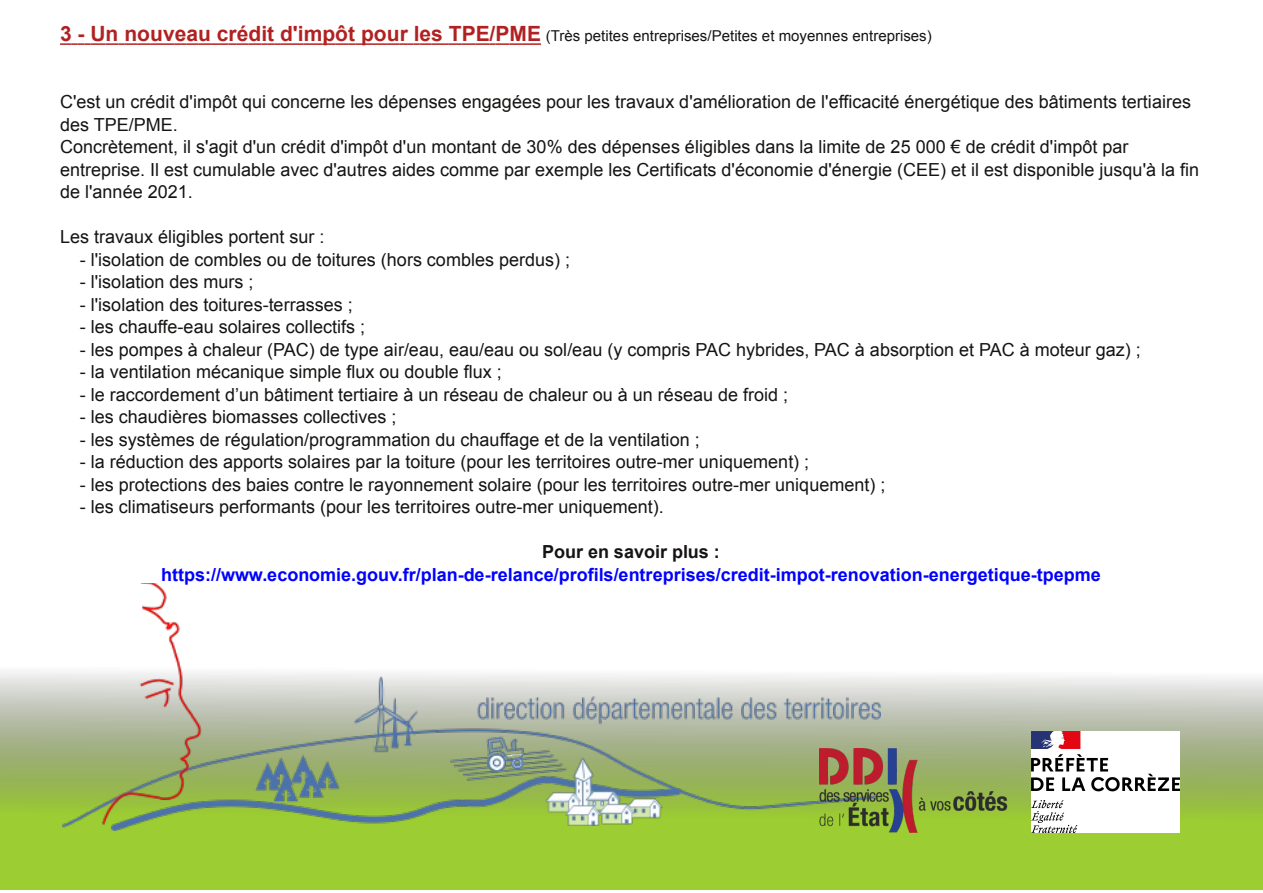
<style>
.page{position:relative;width:1263px;height:893px;background:#fff}
.page>*{position:absolute;margin:0;border:0;box-sizing:border-box;transform-origin:0 0}
.t1{font:18px/22.5px "Arial";color:#161413}
.t2{font:700 18px "Arial";color:#00f}
.t3{font:700 18px "Arial";color:#161413}
.t4{font:15px "Arial";letter-spacing:.005em;color:#161413}
.s1{font-weight:700;font-size:21px;color:#b22121}
</style>
<div class="page">
<svg style="left:60px;top:43px;width:481px;height:2px"></svg>
<svg style="left:0;top:671px;width:1263px;height:219px;background:#a8cb5c"></svg>
<img style="left:62px;top:583px;width:818px;height:248px">
<img style="left:819px;top:748px;width:188px;height:85px">
<img style="left:1031px;top:731px;width:148px;height:102px">
<p class="t4" style="left:60px;top:27px;width:873px"><span class="s1">3 - Un nouveau crédit d'impôt pour les TPE/PME</span> (Très petites entreprises/Petites et moyennes entreprises)</p>
<p class="t1" style="left:60px;top:91px;width:1141px">C'est un crédit d'impôt qui concerne les dépenses engagées pour les travaux d'amélioration de l'efficacité énergétique des bâtiments tertiaires des TPE/PME.<br>Concrètement, il s'agit d'un crédit d'impôt d'un montant de 30% des dépenses éligibles dans la limite de 25 000 € de crédit d'impôt par entreprise. Il est cumulable avec d'autres aides comme par exemple les Certificats d'économie d'énergie (CEE) et il est disponible jusqu'à la fin de l'année 2021.</p>
<p class="t1" style="left:60px;top:226px;width:266px">Les travaux éligibles portent sur :</p>
<p class="t1" style="left:80px;top:248px;width:492px">- l'isolation de combles ou de toitures (hors combles perdus) ;</p>
<p class="t1" style="left:80px;top:271px;width:175px">- l'isolation des murs ;</p>
<p class="t1" style="left:80px;top:293px;width:274px">- l'isolation des toitures-terrasses ;</p>
<p class="t1" style="left:80px;top:316px;width:287px">- les chauffe-eau solaires collectifs ;</p>
<p class="t1" style="left:80px;top:338px;width:1062px">- les pompes à chaleur (PAC) de type air/eau, eau/eau ou sol/eau (y compris PAC hybrides, PAC à absorption et PAC à moteur gaz) ;</p>
<p class="t1" style="left:80px;top:361px;width:423px">- la ventilation mécanique simple flux ou double flux ;</p>
<p class="t1" style="left:80px;top:383px;width:710px">- le raccordement d’un bâtiment tertiaire à un réseau de chaleur ou à un réseau de froid ;</p>
<p class="t1" style="left:80px;top:406px;width:318px">- les chaudières biomasses collectives ;</p>
<p class="t1" style="left:80px;top:428px;width:621px">- les systèmes de régulation/programmation du chauffage et de la ventilation ;</p>
<p class="t1" style="left:80px;top:451px;width:731px">- la réduction des apports solaires par la toiture (pour les territoires outre-mer uniquement) ;</p>
<p class="t1" style="left:80px;top:473px;width:807px">- les protections des baies contre le rayonnement solaire (pour les territoires outre-mer uniquement) ;</p>
<p class="t1" style="left:80px;top:496px;width:585px">- les climatiseurs performants (pour les territoires outre-mer uniquement).</p>
<p class="t3" style="left:542px;top:542px;width:179px">Pour en savoir plus :</p>
<p class="t2" style="left:161px;top:565px;width:941px">https://www.economie.gouv.fr/plan-de-relance/profils/entreprises/credit-impot-renovation-energetique-tpepme</p>
</div>
